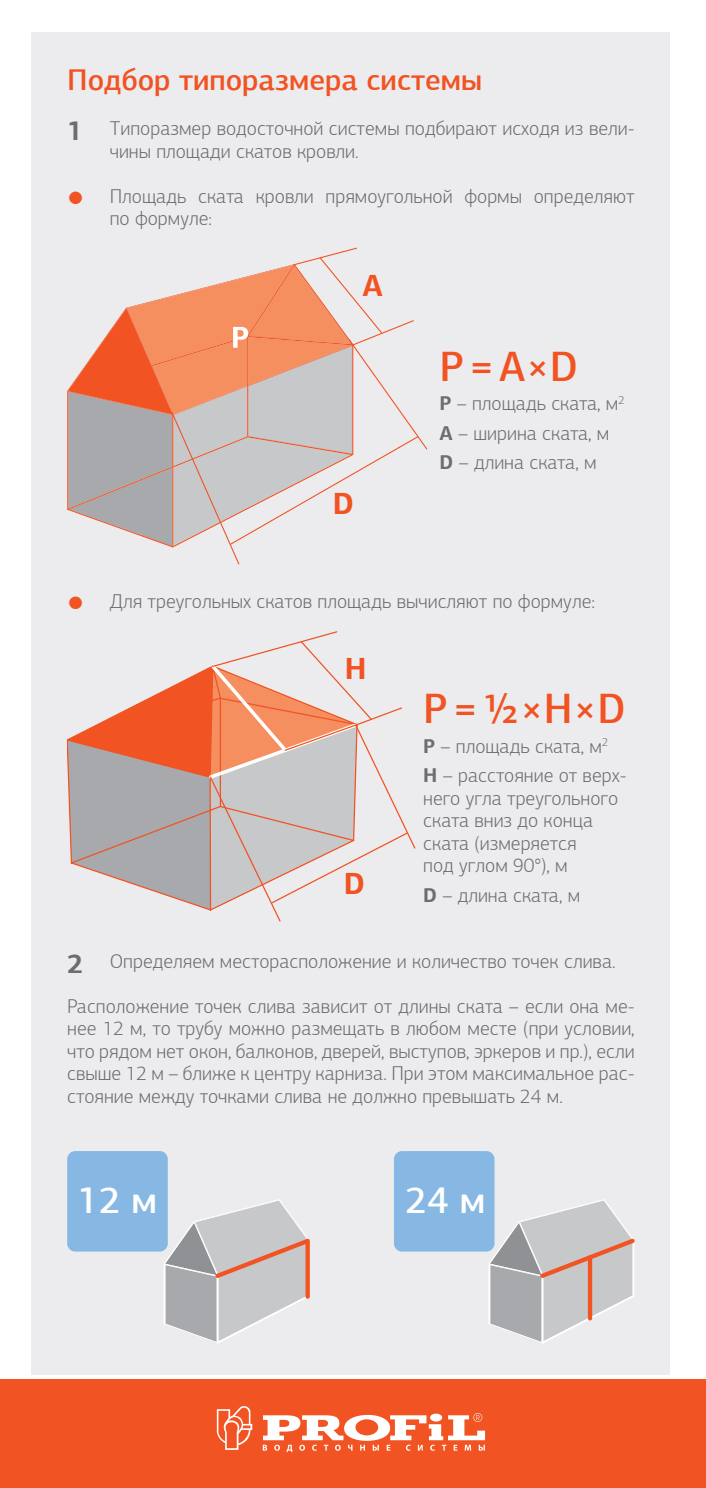
<style>
.page{position:relative;width:706px;height:1488px;background:#fff}
.page>*{position:absolute;margin:0;border:0;box-sizing:border-box;transform-origin:0 0}
.t1{font:500 42.5px "PF Agora Sans Pro";color:#f15322}
.t2{font:500 38px "PF Agora Sans Pro";color:#fff}
.t3{font:700 30.75px "PF Agora Sans Pro";color:#f15322}
.t4{font:500 30px "PF Agora Sans Pro";color:#f15322}
.t5{font:300 20px/22.5px "PF Agora Sans Pro";color:#6c6d70}
.s1{font-weight:700;font-size:27.5px}
.s2{color:#f15322}
.s3{font-weight:700}
</style>
<div class="page">
<div style="left:32px;top:32px;width:638px;height:1417px;background:#ececee"></div>
<hr style="left:705px;top:1379px;width:1px;height:108px;background:#f15322">
<div style="left:0;top:1375px;width:705px;height:112px;background:#fff"></div>
<div style="left:0;top:1379px;width:705px;height:108px;background:#f15322"></div>
<svg style="left:217px;top:1406px;width:35px;height:43px"></svg>
<svg style="left:263px;top:1413px;width:222px;height:38px"></svg>
<svg style="left:293px;top:248px;width:64px;height:17px"></svg>
<svg style="left:67px;top:257px;width:360px;height:290px"></svg>
<div style="left:67px;top:1151px;width:101px;height:100px;background:#86b8e3;border-radius:8px"></div>
<svg style="left:163px;top:1199px;width:147px;height:144px"></svg>
<svg style="left:488px;top:1199px;width:146px;height:144px"></svg>
<div style="left:587px;top:1255px;width:5px;height:65px;background:#f15322;border-radius:2px"></div>
<div style="left:394px;top:1151px;width:100px;height:100px;background:#86b8e3;border-radius:8px"></div>
<svg style="left:67px;top:640px;width:341px;height:270px"></svg>
<h3 class="t4" style="left:67px;top:61px;width:416px">Подбор типоразмера системы</h3>
<p class="t5" style="left:110px;top:117px;width:526px;text-indent:-43px"><span class="s1">1</span> Типоразмер водосточной системы подбирают исходя из вели&shy;чины площади скатов кровли.</p>
<p class="t5" style="left:110px;top:185px;width:526px;text-indent:-43px"><span class="s2">●</span> Площадь ската кровли прямоугольной формы определяют по формуле:</p>
<h3 class="t3" style="left:362px;top:266px;width:22px">A</h3>
<h3 class="t3" style="left:333px;top:484px;width:23px">D</h3>
<h1 class="t1" style="left:439px;top:340px;width:140px">P=A×D</h1>
<p class="t5" style="left:439px;top:389px;width:186px;line-height:29.5px"><span class="s3">P</span> – площадь ската, м<sup>2<br></sup><span class="s3">A</span> – ширина ската, м<br><span class="s3">D</span> – длина ската, м</p>
<p class="t5" style="left:67px;top:590px;width:529px"><span class="s2">●</span> Для треугольных скатов площадь вычисляют по формуле:</p>
<h3 class="t3" style="left:344px;top:649px;width:23px">H</h3>
<h3 class="t3" style="left:344px;top:863px;width:23px">D</h3>
<h1 class="t1" style="left:423px;top:682px;width:204px">P=½×H×D</h1>
<p class="t5" style="left:423px;top:731px;width:205px;line-height:29.5px"><span class="s3">P</span> – площадь ската, м<sup>2<br></sup><span class="s3">Н</span> – расстояние от верх-</p>
<p class="t5" style="left:423px;top:786px;width:196px">него угла треугольного ската вниз до конца ската (измеряется<br>под углом 90°), м</p>
<p class="t5" style="left:423px;top:883px;width:158px"><span class="s3">D</span> – длина ската, м</p>
<p class="t5" style="left:67px;top:950px;width:549px"><span class="s1">2</span> Определяем месторасположение и количество точек слива.</p>
<p class="t5" style="left:67px;top:995px;width:568px;text-align:justify">Расположение точек слива зависит от длины ската – если она ме&shy;нее 12 м, то трубу можно размещать в любом месте (при условии, что рядом нет окон, балконов, дверей, выступов, эркеров и пр.), если свыше 12 м – ближе к центру карниза. При этом максимальное рас&shy;стояние между точками слива не должно превышать 24 м.</p>
<h2 class="t2" style="left:77px;top:1176px;width:81px">12 м</h2>
<h2 class="t2" style="left:405px;top:1176px;width:81px">24 м</h2>
</div>
